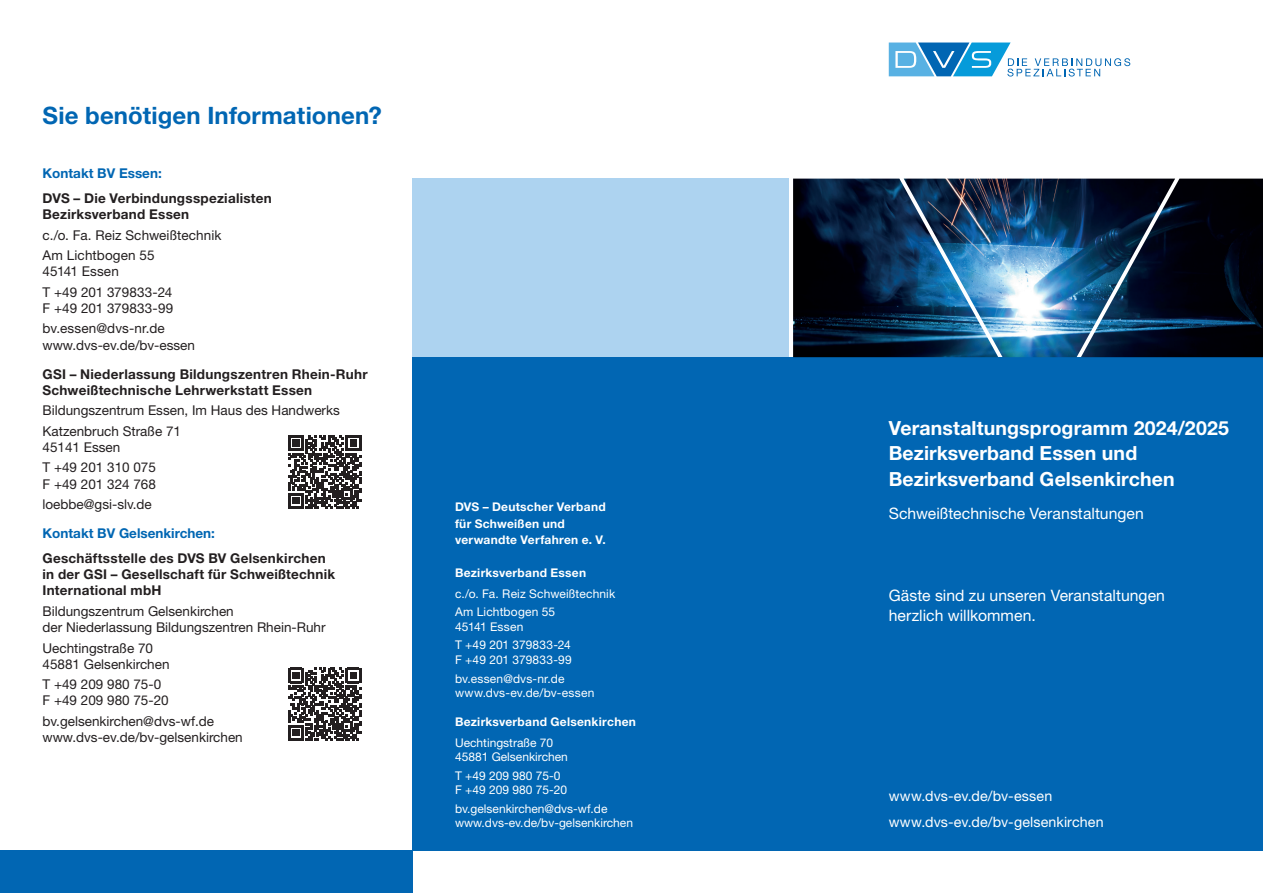
<style>
.page{position:relative;width:1263px;height:893px;background:#fff}
.page>*{position:absolute;margin:0;border:0;box-sizing:border-box;transform-origin:0 0}
.t1{font:700 24px "Helvetica Neue LT Std";letter-spacing:.005em;color:#0166b3}
.t2{font:700 19.5px/25.5px "Helvetica Neue LT Std";letter-spacing:.005em;color:#fff}
.t3{font:15.75px/20.2px "Helvetica Neue LT Std";letter-spacing:.005em;color:#fff}
.t4{font:14.25px/25.7px "Helvetica Neue LT Std";letter-spacing:.005em;color:#fff}
.t5{font:13.5px/20.4px "Helvetica Neue LT Std";color:#231f20}
.t6{font:700 13.5px/16.2px "Helvetica Neue LT Std";letter-spacing:.02em;color:#231f20}
.t7{font:700 13.5px "Helvetica Neue LT Std";color:#0166b3}
.t8{font:12px/18.6px "Helvetica Neue LT Std";color:#fff}
.t9{font:700 12px/16.5px "Helvetica Neue LT Std";letter-spacing:.025em;color:#fff}
</style>
<div class="page">
<div style="left:412px;top:357px;width:851px;height:493px;background:#0166b3"></div>
<div style="left:412px;top:179px;width:377px;height:178px;background:#add3f0"></div>
<svg style="left:889px;top:43px;width:241px;height:34px"></svg>
<img style="left:793px;top:179px;width:470px;height:178px">
<div style="left:0;top:850px;width:412px;height:43px;background:#0166b3"></div>
<svg style="left:288px;top:435px;width:73px;height:73px"></svg>
<svg style="left:288px;top:668px;width:73px;height:73px"></svg>
<h1 class="t1" style="left:43px;top:101px;width:341px">Sie benötigen Informationen?</h1>
<p class="t7" style="left:43px;top:165px;width:121px">Kontakt BV Essen:</p>
<p class="t6" style="left:43px;top:190px;width:231px">DVS – Die Verbindungsspezialisten<br>Bezirksverband Essen</p>
<p class="t5" style="left:43px;top:224px;width:180px">c./o. Fa. Reiz Schweißtechnik<br>Am Lichtbogen 55</p>
<p class="t5" style="left:43px;top:261px;width:131px">45141 Essen<br>T +49 201 379833-24</p>
<p class="t5" style="left:43px;top:298px;width:132px">F +49 201 379833-99 bv.essen@dvs-nr.de</p>
<p class="t5" style="left:43px;top:334px;width:154px">www.dvs-ev.de/bv-essen</p>
<p class="t6" style="left:43px;top:365px;width:327px">GSI – Niederlassung Bildungszentren Rhein-Ruhr<br>Schweißtechnische Lehrwerkstatt Essen</p>
<p class="t5" style="left:43px;top:400px;width:299px">Bildungszentrum Essen, Im Haus des Handwerks<br>Katzenbruch Straße 71</p>
<p class="t5" style="left:43px;top:437px;width:115px">45141 Essen<br>T +49 201 310 075</p>
<p class="t5" style="left:43px;top:473px;width:115px">F +49 201 324 768 loebbe@gsi-slv.de</p>
<p class="t7" style="left:43px;top:525px;width:174px">Kontakt BV Gelsenkirchen:</p>
<p class="t6" style="left:43px;top:550px;width:294px">Geschäftsstelle des DVS BV Gelsenkirchen in der GSI – Gesellschaft für Schweißtechnik<br>International mbH</p>
<p class="t5" style="left:43px;top:603px;width:285px;line-height:16.2px">Bildungszentrum Gelsenkirchen<br>der Niederlassung Bildungszentren Rhein-Ruhr</p>
<p class="t5" style="left:43px;top:639px;width:129px;line-height:16.2px">Uechtingstraße 70<br>45881 Gelsenkirchen</p>
<p class="t5" style="left:43px;top:676px;width:128px;line-height:16.2px">T +49 209 980 75-0<br>F +49 209 980 75-20</p>
<p class="t5" style="left:43px;top:713px;width:202px;line-height:16.2px">bv.gelsenkirchen@dvs-wf.de www.dvs-ev.de/bv-gelsenkirchen</p>
<p class="t9" style="left:455px;top:499px;width:152px">DVS – Deutscher Verband für Schweißen und verwandte Verfahren e. V.</p>
<p class="t9" style="left:455px;top:565px;width:133px">Bezirksverband Essen</p>
<p class="t8" style="left:455px;top:584px;width:162px">c./o. Fa. Reiz Schweißtechnik<br>Am Lichtbogen 55</p>
<p class="t8" style="left:455px;top:617px;width:117px">45141 Essen<br>T +49 201 379833-24</p>
<p class="t8" style="left:455px;top:650px;width:118px">F +49 201 379833-99 bv.essen@dvs-nr.de</p>
<p class="t8" style="left:455px;top:683px;width:141px">www.dvs-ev.de/bv-essen</p>
<p class="t9" style="left:455px;top:713px;width:182px">Bezirksverband Gelsenkirchen</p>
<p class="t8" style="left:455px;top:735px;width:114px;line-height:14.4px">Uechtingstraße 70<br>45881 Gelsenkirchen</p>
<p class="t8" style="left:455px;top:768px;width:114px;line-height:14.4px">T +49 209 980 75-0<br>F +49 209 980 75-20</p>
<p class="t8" style="left:455px;top:801px;width:179px;line-height:14.4px">bv.gelsenkirchen@dvs-wf.de www.dvs-ev.de/bv-gelsenkirchen</p>
<h2 class="t2" style="left:889px;top:415px;width:342px">Veranstaltungsprogramm 2024/2025<br>Bezirksverband Essen und<br>Bezirksverband Gelsenkirchen</h2>
<p class="t3" style="left:889px;top:503px;width:257px">Schweißtechnische Veranstaltungen</p>
<p class="t3" style="left:889px;top:585px;width:278px">Gäste sind zu unseren Veranstaltungen herzlich willkommen.</p>
<p class="t4" style="left:889px;top:783px;width:216px">www.dvs-ev.de/bv-essen www.dvs-ev.de/bv-gelsenkirchen</p>
</div>
